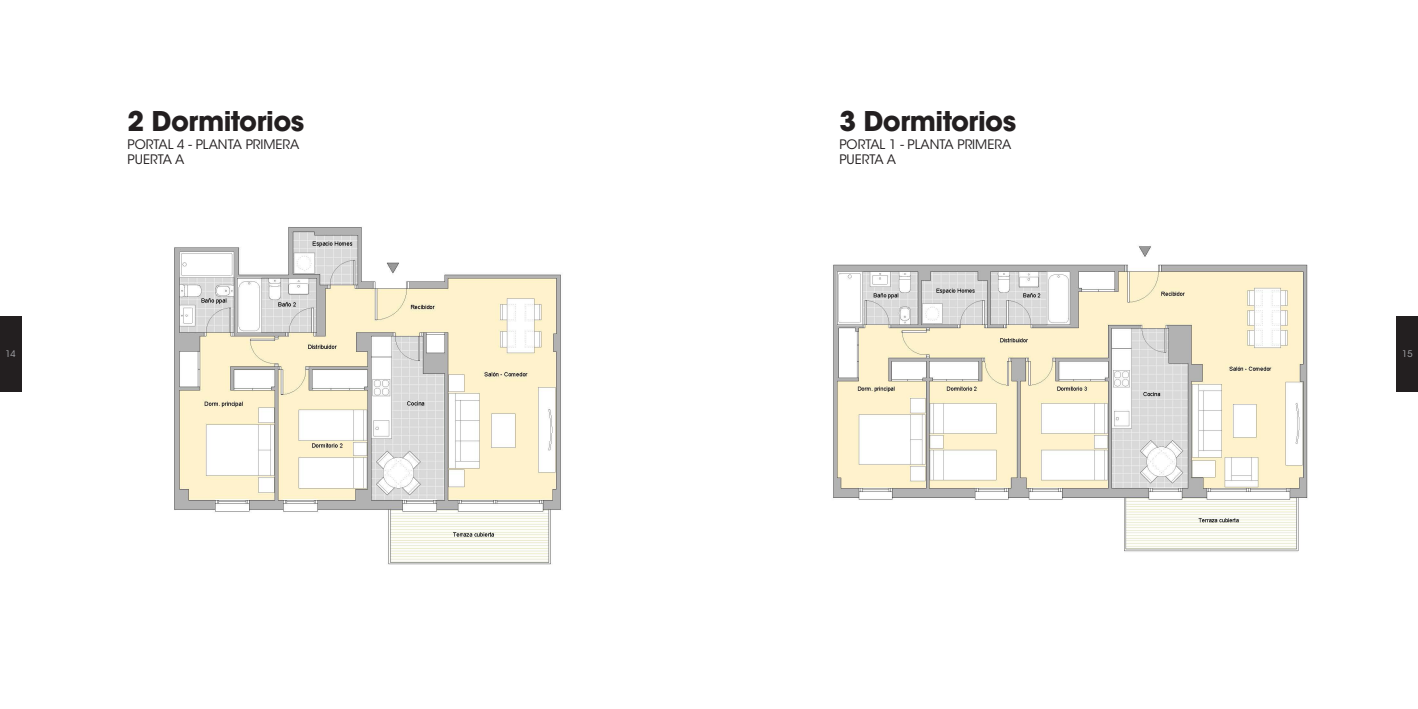
<style>
.page{position:relative;width:1418px;height:709px;background:#fff}
.page>*{position:absolute;margin:0;border:0;box-sizing:border-box;transform-origin:0 0}
.t1{font:700 27px "ITC Avant Garde Std";letter-spacing:-.02em;color:#231f20}
.t2{font:13px/15.6px "ITC Avant Garde Std";color:#231f20}
.t3{font:9px "ITC Avant Garde Std";color:#a8a9ad}
</style>
<div class="page">
<div style="left:0;top:317px;width:21px;height:75px;background:#231f20"></div>
<div style="left:1396px;top:317px;width:21px;height:75px;background:#231f20"></div>
<img style="left:833px;top:246px;width:475px;height:306px">
<img style="left:174px;top:227px;width:387px;height:338px">
<h1 class="t1" style="left:128px;top:103px;width:178px">2 Dormitorios</h1>
<p class="t2" style="left:128px;top:136px;width:173px">PORTAL 4 - PLANTA PRIMERA<br>PUERTA A</p>
<h1 class="t1" style="left:839px;top:103px;width:178px">3 Dormitorios</h1>
<p class="t2" style="left:839px;top:136px;width:173px">PORTAL 1 - PLANTA PRIMERA<br>PUERTA A</p>
<p class="t3" style="left:5px;top:348px;width:12px">14</p>
<p class="t3" style="left:1402px;top:348px;width:12px">15</p>
</div>
